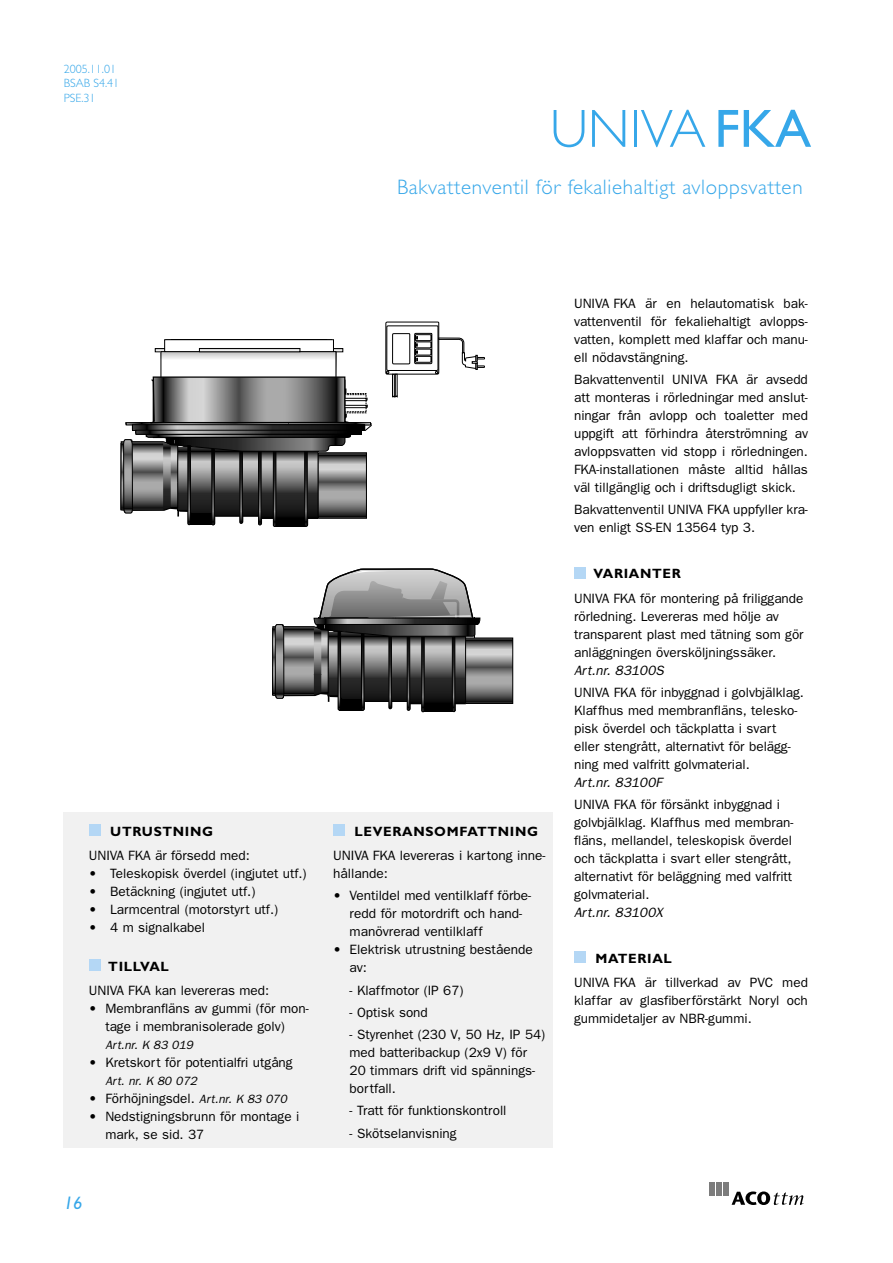
<style>
.page{position:relative;width:893px;height:1263px;background:#fff}
.page>*{position:absolute;margin:0;border:0;box-sizing:border-box;transform-origin:0 0}
.t1{font:300 54px "Gill Sans";color:#36a7e9}
.t2{font:300 21px "Gill Sans";letter-spacing:.03em;color:#36a7e9}
.t3{font:italic 18px "Gill Sans";color:#36a7e9}
.t4{font:13.5px/18px "Franklin Gothic";color:#000}
.t5{font:700 13.5px "Gill Sans";letter-spacing:.05em;color:#000}
.t6{font:italic 12px "Franklin Gothic";color:#000}
.t7{font:300 12px "Gill Sans";color:#36a7e9}
.s1{font-weight:400}
.s2{font-style:italic;font-size:12px}
.s3{font-style:italic}
</style>
<div class="page">
<div style="left:64px;top:812px;width:489px;height:336px;background:#f1f1f1"></div>
<div style="left:89px;top:824px;width:12px;height:11px;background:#b4d7f5"></div>
<div style="left:574px;top:951px;width:12px;height:11px;background:#b4d7f5"></div>
<div style="left:89px;top:960px;width:12px;height:11px;background:#b4d7f5"></div>
<div style="left:574px;top:567px;width:12px;height:11px;background:#b4d7f5"></div>
<div style="left:465px;top:638px;width:48px;height:66px;border:1px solid #000"></div>
<svg style="left:272px;top:568px;width:240px;height:145px"></svg>
<svg style="left:385px;top:321px;width:100px;height:76px"></svg>
<svg style="left:120px;top:339px;width:252px;height:188px"></svg>
<div style="left:333px;top:824px;width:12px;height:11px;background:#b4d7f5"></div>
<div style="left:710px;top:1182px;width:5px;height:14px;background:#7c7c7c"></div>
<div style="left:716px;top:1182px;width:6px;height:14px;background:#7c7c7c"></div>
<div style="left:723px;top:1182px;width:6px;height:14px;background:#7c7c7c"></div>
<svg style="left:732px;top:1191px;width:72px;height:14px"></svg>
<p class="t7" style="left:64px;top:62px;width:54px">2005.11.01</p>
<p class="t7" style="left:64px;top:76px;width:57px">BSAB S4.41</p>
<p class="t7" style="left:64px;top:91px;width:33px">PSE.31</p>
<p class="t1" style="left:550px;top:98px;width:262px">UNIVA <span class="s1">FKA</span></p>
<p class="t2" style="left:397px;top:175px;width:407px">Bakvattenventil för fekaliehaltigt avloppsvatten</p>
<p class="t5" style="left:110px;top:823px;width:104px">UTRUSTNING</p>
<p class="t4" style="left:89px;top:847px;width:162px">UNIVA FKA är försedd med:</p>
<p class="t4" style="left:89px;top:865px;width:219px">• Teleskopisk överdel (ingjutet utf.)</p>
<p class="t4" style="left:89px;top:883px;width:168px">• Betäckning (ingjutet utf.)</p>
<p class="t4" style="left:89px;top:901px;width:191px">• Larmcentral (motorstyrt utf.)</p>
<p class="t4" style="left:89px;top:919px;width:118px">• 4 m signalkabel</p>
<p class="t5" style="left:108px;top:958px;width:62px">TILLVAL</p>
<p class="t4" style="left:89px;top:982px;width:182px">UNIVA FKA kan levereras med:</p>
<p class="t4" style="left:89px;top:1000px;width:221px;text-align:center">• Membranfläns av gummi (för mon&shy;tage i membranisolerade golv)</p>
<p class="t6" style="left:105px;top:1038px;width:89px">Art.nr. K 83 019</p>
<p class="t4" style="left:89px;top:1054px;width:205px">• Kretskort för potentialfri utgång</p>
<p class="t6" style="left:105px;top:1074px;width:93px">Art. nr. K 80 072</p>
<p class="t4" style="left:89px;top:1090px;width:200px">• Förhöjningsdel. <span class="s2">Art.nr. K 83 070</span></p>
<p class="t4" style="left:105px;top:1108px;width:195px;text-indent:-16px">• Nedstigningsbrunn för montage i mark, se sid. 37</p>
<p class="t3" style="left:64px;top:1192px;width:20px">16</p>
<p class="t5" style="left:354px;top:823px;width:185px">LEVERANSOMFATTNING</p>
<p class="t4" style="left:333px;top:847px;width:214px">UNIVA FKA levereras i kartong inne&shy;hållande:</p>
<p class="t4" style="left:350px;top:887px;width:183px;text-indent:-16px">• Ventildel med ventilklaff förbe&shy;redd för motordrift och hand&shy;manövrerad ventilklaff</p>
<p class="t4" style="left:350px;top:941px;width:185px;text-indent:-16px">• Elektrisk utrustning bestående av:</p>
<p class="t4" style="left:350px;top:981px;width:115px">- Klaffmotor (IP 67)</p>
<p class="t4" style="left:350px;top:1003px;width:80px">- Optisk sond</p>
<p class="t4" style="left:350px;top:1026px;width:197px">- Styrenhet (230 V, 50 Hz, IP 54) med batteribackup (2x9 V) för<br>20 timmars drift vid spännings&shy;bortfall.</p>
<p class="t4" style="left:350px;top:1102px;width:158px">- Tratt för funktionskontroll</p>
<p class="t4" style="left:350px;top:1124px;width:109px">- Skötselanvisning</p>
<p class="t4" style="left:574px;top:294px;width:235px;text-align:justify">UNIVA FKA är en helautomatisk bak&shy;vattenventil för fekaliehaltigt avlopps&shy;vatten, komplett med klaffar och manu&shy;ell nödavstängning.</p>
<p class="t4" style="left:574px;top:371px;width:235px;text-align:justify">Bakvattenventil UNIVA FKA är avsedd att monteras i rörledningar med anslut&shy;ningar från avlopp och toaletter med uppgift att förhindra återströmning av avloppsvatten vid stopp i rörledningen.<br>FKA-installationen måste alltid hållas väl tillgänglig och i driftsdugligt skick.</p>
<p class="t4" style="left:574px;top:501px;width:235px">Bakvattenventil UNIVA FKA uppfyller kra&shy;ven enligt SS-EN 13564 typ 3.</p>
<p class="t5" style="left:593px;top:565px;width:89px">VARIANTER</p>
<p class="t4" style="left:574px;top:589px;width:231px">UNIVA FKA för montering på friliggande rörledning. Levereras med hölje av transparent plast med tätning som gör anläggningen översköljningssäker.<br><span class="s3">Art.nr. 83100S</span></p>
<p class="t4" style="left:574px;top:683px;width:231px">UNIVA FKA för inbyggnad i golvbjälklag.<br>Klaffhus med membranfläns, telesko&shy;pisk överdel och täckplatta i svart eller stengrått, alternativt för belägg&shy;ning med valfritt golvmaterial.<br><span class="s3">Art.nr. 83100F</span></p>
<p class="t4" style="left:574px;top:796px;width:221px">UNIVA FKA för försänkt inbyggnad i golvbjälklag. Klaffhus med membran&shy;fläns, mellandel, teleskopisk överdel och täckplatta i svart eller stengrått, alternativt för beläggning med valfritt golvmaterial.<br><span class="s3">Art.nr. 83100X</span></p>
<p class="t5" style="left:595px;top:950px;width:78px">MATERIAL</p>
<p class="t4" style="left:574px;top:974px;width:235px;text-align:justify">UNIVA FKA är tillverkad av PVC med klaffar av glasfiberförstärkt Noryl och gummidetaljer av NBR-gummi.</p>
</div>
